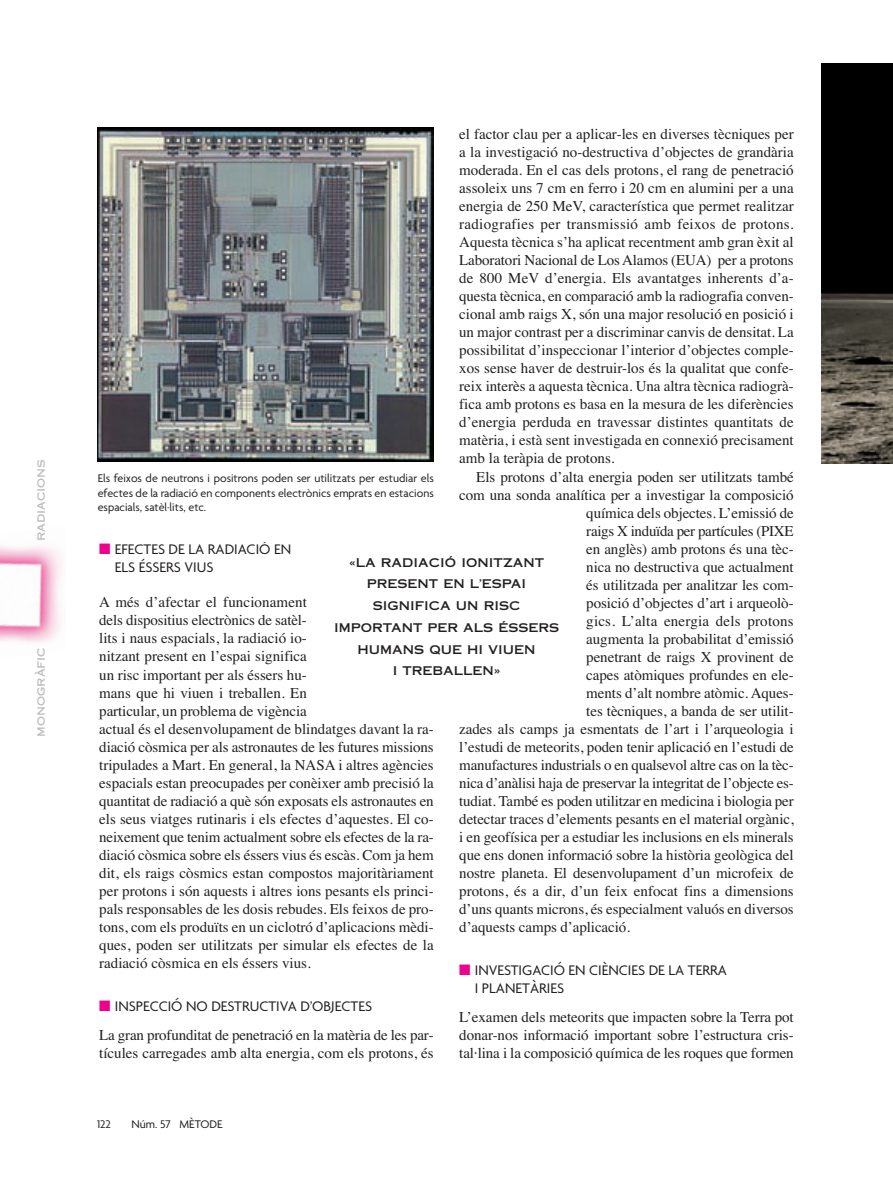
<style>
.page{position:relative;width:893px;height:1191px;background:#fff}
.page>*{position:absolute;margin:0;border:0;box-sizing:border-box;transform-origin:0 0}
.t1{font:15px/18px "Times";letter-spacing:-.005em;color:#231f20}
.t2{font:15px/18px "Agenda";color:#231f20}
.t3{font:15px "Times";letter-spacing:.015em;color:#231f20}
.t4{font:12px/14.2px "Agenda";color:#231f20;text-align:justify}
.t5{font:12px/21.8px "Copperplate Thirty One AB";color:#231f20;text-align:center}
.t6{font:12px "Copperplate Thirty One AB";color:#bcbdc0}
.s1{color:#ed028c}
</style>
<div class="page">
<img style="left:0;top:546px;width:62px;height:97px">
<img style="left:98px;top:128px;width:336px;height:333px">
<img style="left:821px;top:64px;width:72px;height:399px">
<p class="t6" style="left:34px;top:541px;width:83px;rotate:-90deg">radiacions</p>
<p class="t6" style="left:34px;top:737px;width:91px;rotate:-90deg">monogràfic</p>
<p class="t1" style="left:459px;top:127px;width:336px;text-align:justify">el factor clau per a aplicar-les en diverses tècniques per a la investigació no-destructiva d’objectes de grandària moderada. En el cas dels protons, el rang de penetració assoleix uns 7 cm en ferro i 20 cm en alumini per a una energia de 250 MeV, característica que permet realitzar radiografies per transmissió amb feixos de protons.<br>Aquesta tècnica s’ha aplicat recentment amb gran èxit al Laboratori Nacional de Los Alamos (EUA) per a protons de 800 MeV d’energia. Els avantatges inherents d’a&shy;questa tècnica, en comparació amb la radiografia conven&shy;cional amb raigs X, són una major resolució en posició i un major contrast per a discriminar canvis de densitat. La possibilitat d’inspeccionar l’interior d’objectes comple&shy;xos sense haver de destruir-los és la qualitat que confe&shy;reix interès a aquesta tècnica. Una altra tècnica radiogrà&shy;fica amb protons es basa en la mesura de les diferències d’energia perduda en travessar distintes quantitats de matèria, i està sent investigada en connexió precisament amb la teràpia de protons.</p>
<p class="t1" style="left:476px;top:469px;width:319px">Els protons d’alta energia poden ser utilitzats també</p>
<p class="t1" style="left:459px;top:487px;width:336px">com una sonda analítica per a investigar la composició</p>
<p class="t1" style="left:586px;top:505px;width:209px">química dels objectes. L’emissió de</p>
<p class="t1" style="left:586px;top:523px;width:209px">raigs X induïda per partícules (PIXE</p>
<p class="t1" style="left:586px;top:541px;width:209px">en anglès) amb protons és una tèc-</p>
<p class="t1" style="left:586px;top:559px;width:209px">nica no destructiva que actualment</p>
<p class="t1" style="left:586px;top:577px;width:209px">és utilitzada per analitzar les com-</p>
<p class="t1" style="left:586px;top:595px;width:209px">posició d’objectes d’art i arqueolò-</p>
<p class="t3" style="left:586px;top:615px;width:209px">gics. L’alta energia dels protons</p>
<p class="t1" style="left:586px;top:631px;width:209px">augmenta la probabilitat d’emissió</p>
<p class="t1" style="left:586px;top:649px;width:209px">penetrant de raigs X provinent de</p>
<p class="t1" style="left:586px;top:667px;width:209px">capes atòmiques profundes en ele-</p>
<p class="t1" style="left:586px;top:685px;width:209px">ments d’alt nombre atòmic. Aques-</p>
<p class="t1" style="left:586px;top:703px;width:209px">tes tècniques, a banda de ser utilit-</p>
<p class="t1" style="left:459px;top:721px;width:336px">zades als camps ja esmentats de l’art i l’arqueologia i</p>
<p class="t1" style="left:459px;top:739px;width:336px">l’estudi de meteorits, poden tenir aplicació en l’estudi de</p>
<p class="t1" style="left:459px;top:757px;width:336px">manufactures industrials o en qualsevol altre cas on la tèc-</p>
<p class="t1" style="left:459px;top:775px;width:336px">nica d’anàlisi haja de preservar la integritat de l’objecte es-</p>
<p class="t1" style="left:459px;top:793px;width:336px">tudiat. També es poden utilitzar en medicina i biologia per</p>
<p class="t1" style="left:459px;top:811px;width:336px">detectar traces d’elements pesants en el material orgànic,</p>
<p class="t1" style="left:459px;top:829px;width:336px">i en geofísica per a estudiar les inclusions en els minerals</p>
<p class="t1" style="left:459px;top:847px;width:336px">que ens donen informació sobre la història geològica del</p>
<p class="t1" style="left:459px;top:865px;width:336px">nostre planeta. El desenvolupament d’un microfeix de</p>
<p class="t1" style="left:459px;top:883px;width:336px">protons, és a dir, d’un feix enfocat fins a dimensions</p>
<p class="t1" style="left:459px;top:901px;width:336px">d’uns quants microns, és especialment valuós en diversos</p>
<p class="t1" style="left:459px;top:919px;width:172px">d’aquests camps d’aplicació.</p>
<p class="t2" style="left:475px;top:962px;width:254px;text-indent:-16px"><span class="s1">■</span> INVESTIGACIÓ EN CIÈNCIES DE LA TERRA<br>I PLANETÀRIES</p>
<p class="t1" style="left:459px;top:1009px;width:336px;text-align:justify">L’examen dels meteorits que impacten sobre la Terra pot donar-nos informació important sobre l’estructura cris&shy;tal·lina i la composició química de les roques que formen</p>
<p class="t4" style="left:98px;top:472px;width:337px">Els feixos de neutrons i positrons poden ser utilitzats per estudiar els efectes de la radiació en components electrònics emprats en estacions espacials, satèl·lits, etc.</p>
<p class="t2" style="left:115px;top:542px;width:178px;text-indent:-16px"><span class="s1">■</span> EFECTES DE LA RADIACIÓ EN<br>ELS ÉSSERS VIUS</p>
<p class="t1" style="left:99px;top:595px;width:336px">A més d’afectar el funcionament<br>dels dispositius electrònics de satèl -<br>lits i naus espacials, la radiació io-<br>nitzant present en l’espai significa<br>un risc important per als éssers hu-<br>mans que hi viuen i treballen. En<br>particular, un problema de vigència<br>actual és el desenvolupament de blindatges davant la ra&shy;diació còsmica per als astronautes de les futures missions tripulades a Mart. En general, la NASA i altres agències espacials estan preocupades per conèixer amb precisió la quantitat de radiació a què són exposats els astronautes en els seus viatges rutinaris i els efectes d’aquestes. El co&shy;neixement que tenim actualment sobre els efectes de la ra&shy;diació còsmica sobre els éssers vius és escàs. Com ja hem dit, els raigs còsmics estan compostos majoritàriament per protons i són aquests i altres ions pesants els princi&shy;pals responsables de les dosis rebudes. Els feixos de pro&shy;tons, com els produïts en un ciclotró d’aplicacions mèdi&shy;ques, poden ser utilitzats per simular els efectes de la radiació còsmica en els éssers vius.</p>
<p class="t2" style="left:99px;top:998px;width:274px"><span class="s1">■</span> INSPECCIÓ NO DESTRUCTIVA D’OBJECTES</p>
<p class="t1" style="left:99px;top:1027px;width:336px">La gran profunditat de penetració en la matèria de les par&shy;tícules carregades amb alta energia, com els protons, és</p>
<p class="t5" style="left:334px;top:551px;width:226px">«LA RADIACIÓ IONITZANT<br>PRESENT EN L’ESPAI<br>SIGNIFICA UN RISC<br>IMPORTANT PER ALS ÉSSERS<br>HUMANS QUE HI VIUEN<br>I TREBALLEN»</p>
<p class="t4" style="left:97px;top:1118px;width:16px">122</p>
<p class="t4" style="left:131px;top:1118px;width:93px">Núm. 57 MÈTODE</p>
</div>
